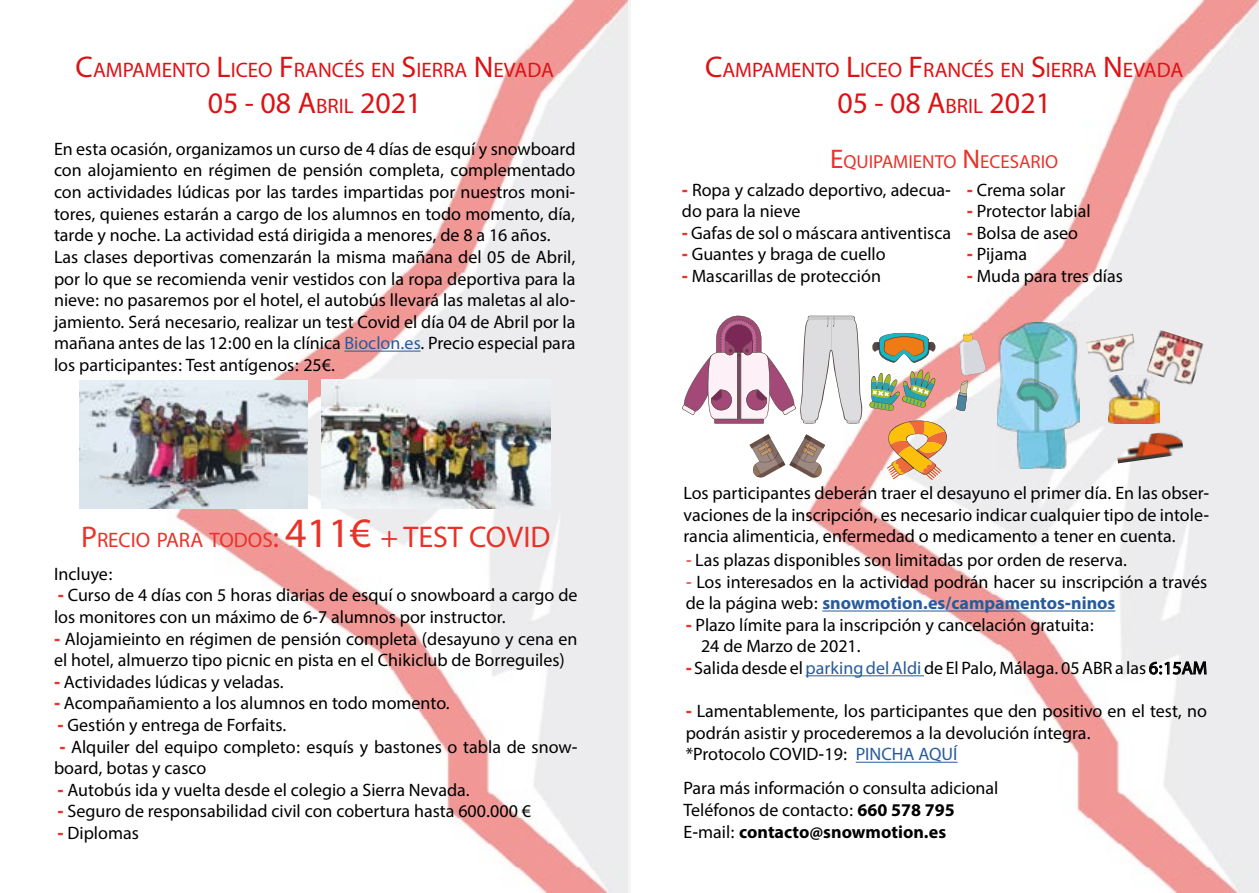
<style>
.page{position:relative;width:1259px;height:893px;background:#fff}
.page>*{position:absolute;margin:0;border:0;box-sizing:border-box;transform-origin:0 0}
.t1{font:30px "Myriad Pro";color:#dc1315}
.t2{font:30px "Myriad Pro";color:#e7332a}
.t3{font:21px "Myriad Pro";color:#dc1315}
.t4{font:21px "Myriad Pro";color:#e7332a}
.t5{font:18.9px "Myriad Pro";color:#e7332a}
.t6{font:18px/21.6px "Myriad Hebrew";color:#000}
.s1{font-size:30px}
.s2{font-size:21px}
.s3{color:#275b9b}
.s4{font-size:42px}
.s5{font-weight:700;color:#e7332a}
.s6{font-size:27px}
.s7{font-style:italic;color:#e7332a}
.s8{font-weight:700;color:#275b9b}
.s9{font-weight:700}
</style>
<div class="page">
<img style="left:79px;top:0;width:549px;height:893px">
<img style="left:628px;top:0;width:631px;height:893px">
<hr style="left:822px;top:611px;width:293px;height:1px;background:#275b9b">
<hr style="left:805px;top:675px;width:119px;height:1px;background:#275b9b">
<hr style="left:855px;top:762px;width:102px;height:1px;background:#275b9b">
<img style="left:322px;top:380px;width:228px;height:128px">
<img style="left:79px;top:381px;width:228px;height:127px">
<hr style="left:344px;top:351px;width:76px;height:1px;background:#275b9b">
<svg style="left:749px;top:434px;width:76px;height:44px"></svg>
<svg style="left:956px;top:333px;width:30px;height:78px"></svg>
<img style="left:869px;top:331px;width:67px;height:80px">
<svg style="left:886px;top:420px;width:61px;height:60px;background:#ebb26e"></svg>
<svg style="left:681px;top:315px;width:181px;height:109px"></svg>
<img style="left:1108px;top:375px;width:51px;height:49px">
<img style="left:1086px;top:334px;width:53px;height:41px">
<img style="left:997px;top:323px;width:82px;height:146px">
<img style="left:1014px;top:374px;width:47px;height:40px">
<img style="left:1146px;top:330px;width:59px;height:56px">
<img style="left:1114px;top:430px;width:70px;height:33px">
<p class="t3" style="left:76px;top:57px;width:480px"><span class="s1">C</span>AMPAMENTO <span class="s1">L</span>ICEO <span class="s1">F</span>RANCÉS EN <span class="s1">S</span>IERRA <span class="s1">N</span> EVADA</p>
<h1 class="t1" style="left:208px;top:84px;width:215px">05 - 08 A<span class="s2">BRIL</span> 2021</h1>
<p class="t6" style="left:54px;top:139px;width:523px">En esta ocasión, organizamos un curso de 4 días de esquí y snowboard con alojamiento en régimen de pensión completa, complementado con actividades lúdicas por las tardes impartidas por nuestros moni&shy;tores, quienes estarán a cargo de los alumnos en todo momento, día, tarde y noche. La actividad está dirigida a menores, de 8 a 16 años.<br>Las clases deportivas comenzarán la misma mañana del 05 de Abril, por lo que se recomienda venir vestidos con la ropa deportiva para la nieve: no pasaremos por el hotel, el autobús llevará las maletas al alo&shy;jamiento. Será necesario, realizar un test Covid el día 04 de Abril por la mañana antes de las 12:00 en la clínica <span class="s3">Bioclon.es</span>. Precio especial para los participantes: Test antígenos: 25€.</p>
<p class="t4" style="left:81px;top:527px;width:339px"><span class="s1">P</span>RECIO PARA TODOS<span class="s1">:</span> <span class="s4">411€</span> <span class="s1">+ TEST</span></p>
<h1 class="t2" style="left:469px;top:519px;width:34px">COVID</h1>
<p class="t6" style="left:54px;top:564px;width:61px">Incluye:</p>
<p class="t6" style="left:54px;top:586px;width:525px"><span class="s5">-</span> Curso de 4 días con 5 horas diarias de esquí o snowboard a cargo de los monitores con un máximo de 6-7 alumnos por instructor.</p>
<p class="t6" style="left:54px;top:629px;width:525px"><span class="s5">-</span> Alojamieinto en régimen de pensión completa (desayuno y cena en el hotel, almuerzo tipo picnic en pista en el Chikiclub de Borreguiles)</p>
<p class="t6" style="left:54px;top:672px;width:231px"><span class="s5">-</span> Actividades lúdicas y veladas.</p>
<p class="t6" style="left:54px;top:694px;width:397px"><span class="s5">-</span> Acompañamiento a los alumnos en todo momento.</p>
<p class="t6" style="left:58px;top:715px;width:230px"><span class="s5">-</span> Gestión y entrega de Forfaits.</p>
<p class="t6" style="left:54px;top:737px;width:525px;text-indent:5px"><span class="s5">-</span> Alquiler del equipo completo: esquís y bastones o tabla de snow&shy;board, botas y casco</p>
<p class="t6" style="left:58px;top:780px;width:414px"><span class="s5">-</span> Autobús ida y vuelta desde el colegio a Sierra Nevada.</p>
<p class="t6" style="left:58px;top:802px;width:475px"><span class="s5">-</span> Seguro de responsabilidad civil con cobertura hasta 600.000 €</p>
<p class="t6" style="left:58px;top:823px;width:83px"><span class="s5">-</span> Diplomas</p>
<p class="t3" style="left:705px;top:57px;width:480px"><span class="s1">C</span>AMPAMENTO <span class="s1">L</span>ICEO <span class="s1">F</span>RANCÉS EN <span class="s1">S</span>IERRA <span class="s1">N</span> EVADA</p>
<h1 class="t1" style="left:837px;top:84px;width:215px">05 - 08 A<span class="s2">BRIL</span> 2021</h1>
<p class="t5" style="left:830px;top:150px;width:230px"><span class="s6">E</span>QUIPAMIENTO <span class="s6">N</span> ECESARIO</p>
<p class="t6" style="left:682px;top:180px;width:271px"><span class="s5">-</span> Ropa y calzado deportivo, adecua&shy;do para la nieve</p>
<p class="t6" style="left:682px;top:223px;width:271px"><span class="s5">-</span> Gafas de sol o máscara antiventisca</p>
<p class="t6" style="left:682px;top:245px;width:205px"><span class="s5">-</span> Guantes y braga de cuello</p>
<p class="t6" style="left:682px;top:266px;width:201px"><span class="s5">-</span> Mascarillas de protección</p>
<p class="t6" style="left:967px;top:180px;width:100px"><span class="s5">-</span> Crema solar</p>
<p class="t6" style="left:967px;top:201px;width:125px"><span class="s5">-</span> Protector labial</p>
<p class="t6" style="left:967px;top:223px;width:113px"><span class="s5">-</span> Bolsa de aseo</p>
<p class="t6" style="left:967px;top:245px;width:62px"><span class="s5">-</span> Pijama</p>
<p class="t6" style="left:967px;top:266px;width:158px"><span class="s5">-</span> Muda para tres días</p>
<p class="t6" style="left:683px;top:483px;width:527px;text-align:justify">Los participantes deberán traer el desayuno el primer día. En las obser&shy;vaciones de la inscripción, es necesario indicar cualquier tipo de intole&shy;rancia alimenticia, enfermedad o medicamento a tener en cuenta.</p>
<p class="t6" style="left:685px;top:550px;width:443px"><span class="s7">-</span> Las plazas disponibles son limitadas por orden de reserva.</p>
<p class="t6" style="left:685px;top:572px;width:523px"><span class="s7">-</span> Los interesados en la actividad podrán hacer su inscripción a través de la página web: <span class="s8">snowmotion.es/campamentos-ninos</span></p>
<p class="t6" style="left:701px;top:615px;width:395px;text-indent:-15px"><span class="s5">-</span> Plazo límite para la inscripción y cancelación gratuita:<br>24 de Marzo de 2021.</p>
<p class="t6" style="left:685px;top:658px;width:523px"><span class="s5">-</span> Salida desde el <span class="s3">parking del Aldi</span> de El Palo, Málaga. 05 ABR a las 6:15AM</p>
<p class="t6" style="left:685px;top:701px;width:523px"><span class="s5">-</span> Lamentablemente, los participantes que den positivo en el test, no podrán asistir y procederemos a la devolución íntegra.<br>*Protocolo COVID-19: <span class="s3">PINCHA AQUÍ</span></p>
<p class="t6" style="left:683px;top:778px;width:316px">Para más información o consulta adicional<br>Teléfonos de contacto: <span class="s9">660 578 795<br></span>E-mail: <span class="s9">contacto@snowmotion.es</span></p>
</div>
